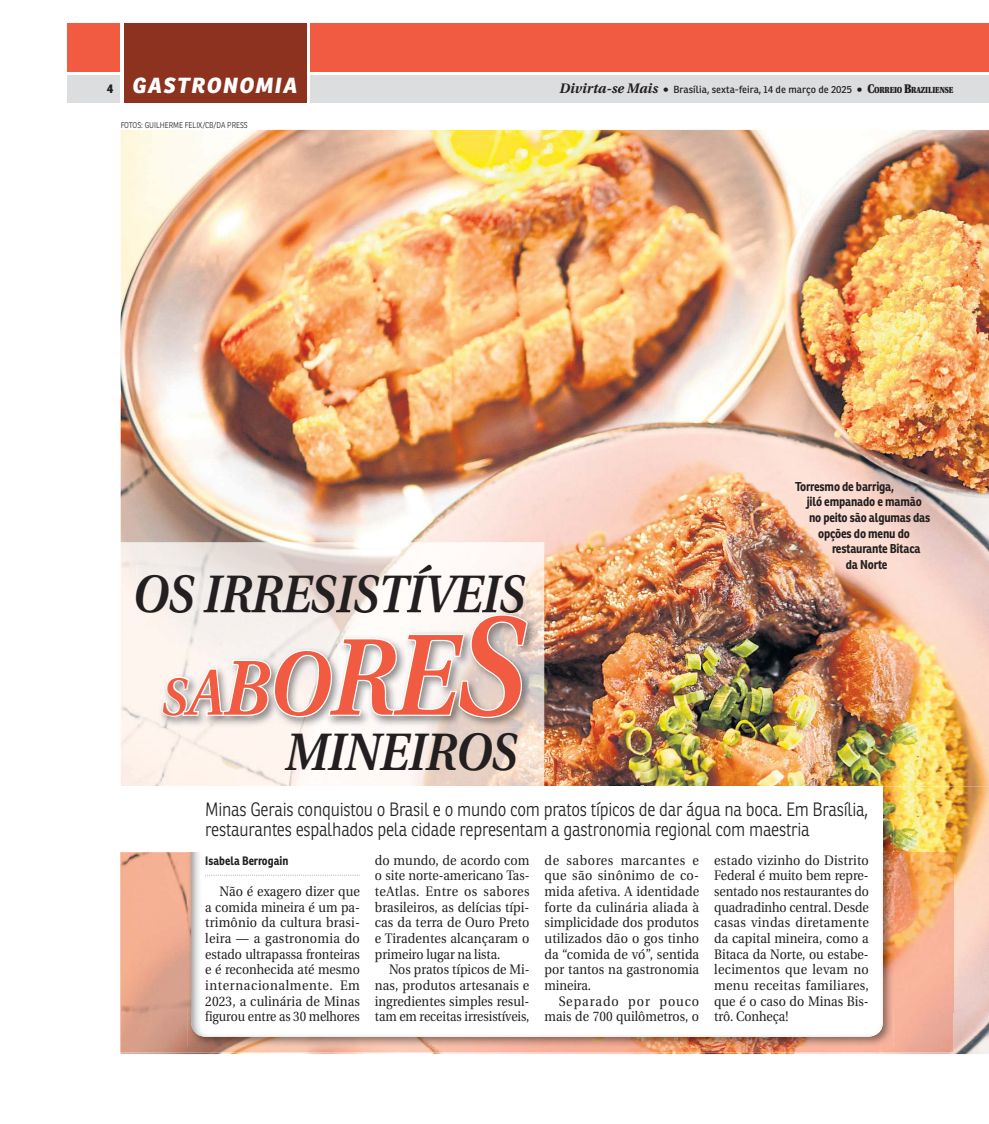
<style>
.page{position:relative;width:989px;height:1124px;background:#fff}
.page>*{position:absolute;margin:0;border:0;box-sizing:border-box;transform-origin:0 0}
.t1{font:italic 600 52.5px/55.4px "Utopia";letter-spacing:-.01em;color:#231f20;text-align:right;scale:.9 1}
.t2{font:italic 800 21.25px "Ronnia";letter-spacing:.075em;color:#fff}
.t3{font:300 18.75px/20px "Ronnia";letter-spacing:-.015em;color:#231f20;scale:.9 1}
.t4{font:13.75px/15.6px "Utopia";color:#231f20;text-align:justify;scale:.92 1}
.t5{font:13.75px/15.6px "Utopia";color:#231f20;text-align:justify;scale:.91 1}
.t6{font:13.75px/15.6px "Utopia";color:#231f20;text-align:justify;scale:.9 1}
.t7{font:700 12.5px "Ronnia";letter-spacing:-.015em;color:#231f20;scale:.9 1}
.t8{font:700 11.88px "Ronnia";color:#231f20;scale:.9 1}
.t9{font:10px "Ronnia";letter-spacing:.005em;color:#231f20}
.t10{font:300 8.12px "Ronnia";color:#231f20;scale:.9 1}
.s1{font-style:normal;font-size:12.5px;color:#231f20}
.s2{font-family:"Utopia";font-weight:700;font-style:italic;font-size:13.75px}
.s3{font-family:"Utopia";font-weight:900;font-size:12.5px}
.s4{font-family:"Utopia";font-weight:900;font-size:8.75px}
.s5{color:#f15b41}
.s6{font-size:65px;color:#f15b41}
.s7{font-size:77.5px;color:#f15b41}
.s8{font-size:90px;color:#f15b41}
.s9{font-size:108.75px;color:#f15b41}
.s10{font-size:115px;color:#f15b41}
.s11{font-size:140px;color:#f15b41}
</style>
<div class="page">
<div style="left:68px;top:75px;width:920px;height:28px;background:#dcddde"></div>
<div style="left:68px;top:23px;width:920px;height:49px;background:#f15b41"></div>
<div style="left:121px;top:23px;width:189px;height:81px;background:linear-gradient(to bottom,#fff,#fff)"></div>
<div style="left:124px;top:23px;width:182px;height:80px;background:#8d321e"></div>
<img style="left:121px;top:130px;width:868px;height:923px">
<img style="left:121px;top:542px;width:423px;height:41px">
<div style="left:121px;top:583px;width:42px;height:203px;background:#fef5ee"></div>
<img style="left:502px;top:583px;width:42px;height:203px">
<img style="left:163px;top:727px;width:339px;height:59px">
<img style="left:136px;top:565px;width:389px;height:48px">
<hr style="left:120px;top:852px;width:1px;height:200px;background:#fccab7">
<img style="left:121px;top:852px;width:87px;height:200px">
<img style="left:208px;top:1012px;width:745px;height:40px">
<img style="left:893px;top:852px;width:60px;height:160px">
<img style="left:188px;top:1008px;width:705px;height:38px">
<img style="left:188px;top:852px;width:3px;height:156px">
<img style="left:883px;top:852px;width:10px;height:156px">
<img style="left:191px;top:852px;width:692px;height:184px">
<div style="left:120px;top:786px;width:763px;height:66px;background:#fff"></div>
<svg style="left:205px;top:874px;width:155px;height:1px"></svg>
<img style="left:159px;top:612px;width:379px;height:115px">
<img style="left:403px;top:612px;width:122px;height:1px">
<img style="left:159px;top:612px;width:244px;height:1px">
<svg style="left:160px;top:613px;width:369px;height:105px"></svg>
<h2 class="t2" style="left:107px;top:77px;width:192px"><span class="s1">4</span> GASTRONOMIA</h2>
<p class="t9" style="left:559px;top:85px;width:395px"><span class="s2">Divirta-se Mais</span> <span class="s3">•</span> Brasília, sexta-feira, 14 de março de 2025 <span class="s3">• C</span><span class="s4">ORREIO</span> <span class="s3">B</span><span class="s4">RAZILIENSE</span></p>
<p class="t10" style="left:121px;top:121px;width:143px">FOTOS: GUILHERME FELIX/CB/DA PRESS</p>
<h1 class="t1" style="left:133px;top:566px;width:437px">OS IRRESISTÍVEIS</h1>
<h1 class="t1" style="left:162px;top:668px;width:405px"><span class="s5">S</span><span class="s6">A</span><span class="s7">B</span><span class="s8">O</span><span class="s9">R</span><span class="s10">E</span><span class="s11">S<br></span>MINEIROS</h1>
<p class="t7" style="left:795px;top:481px;width:112px">Torresmo de barriga,</p>
<p class="t7" style="left:806px;top:496px;width:129px">jiló empanado e mamão</p>
<p class="t7" style="left:809px;top:512px;width:136px">no peito são algumas das</p>
<p class="t7" style="left:818px;top:528px;width:103px">opções do menu do</p>
<p class="t7" style="left:832px;top:543px;width:100px">restaurante Bitaca</p>
<p class="t7" style="left:846px;top:559px;width:48px">da Norte</p>
<h3 class="t3" style="left:205px;top:801px;width:738px">Minas Gerais conquistou o Brasil e o mundo com pratos típicos de dar água na boca. Em Brasília, restaurantes espalhados pela cidade representam a gastronomia regional com maestria</h3>
<p class="t8" style="left:205px;top:855px;width:94px">Isabela Berrogain</p>
<p class="t5" style="left:205px;top:884px;width:171px;text-indent:14px">Não é exagero dizer que a comida mineira é um pa&shy;trimônio da cultura brasi&shy;leira — a gastronomia do estado ultrapassa fronteiras e é reconhecida até mesmo internacionalmente. Em 2023, a culinária de Minas figurou entre as 30 melhores</p>
<p class="t4" style="left:375px;top:853px;width:170px">do mundo, de acordo com o site norte-americano Tas&shy;teAtlas. Entre os sabores brasileiros, as delícias típi&shy;cas da terra de Ouro Preto e Tiradentes alcançaram o primeiro lugar na lista.</p>
<p class="t6" style="left:375px;top:962px;width:173px;text-indent:14px">Nos pratos típicos de Mi&shy;nas, produtos artesanais e ingredientes simples resul&shy;tam em receitas irresistíveis,</p>
<p class="t4" style="left:544px;top:853px;width:170px">de sabores marcantes e que são sinônimo de co&shy;mida afetiva. A identidade forte da culinária aliada à simplicidade dos produtos utilizados dão o gos tinho da “comida de vó”, sentida por tantos na gastronomia mineira.</p>
<p class="t4" style="left:544px;top:994px;width:170px;text-align:right">Separado por pouco mais de 700 quilômetros, o</p>
<p class="t4" style="left:714px;top:853px;width:170px">estado vizinho do Distrito Federal é muito bem repre&shy;sentado nos restaurantes do quadradinho central. Desde casas vindas diretamente da capital mineira, como a Bitaca da Norte, ou estabe&shy;lecimentos que levam no menu receitas familiares, que é o caso do Minas Bis&shy;trô. Conheça!</p>
</div>
